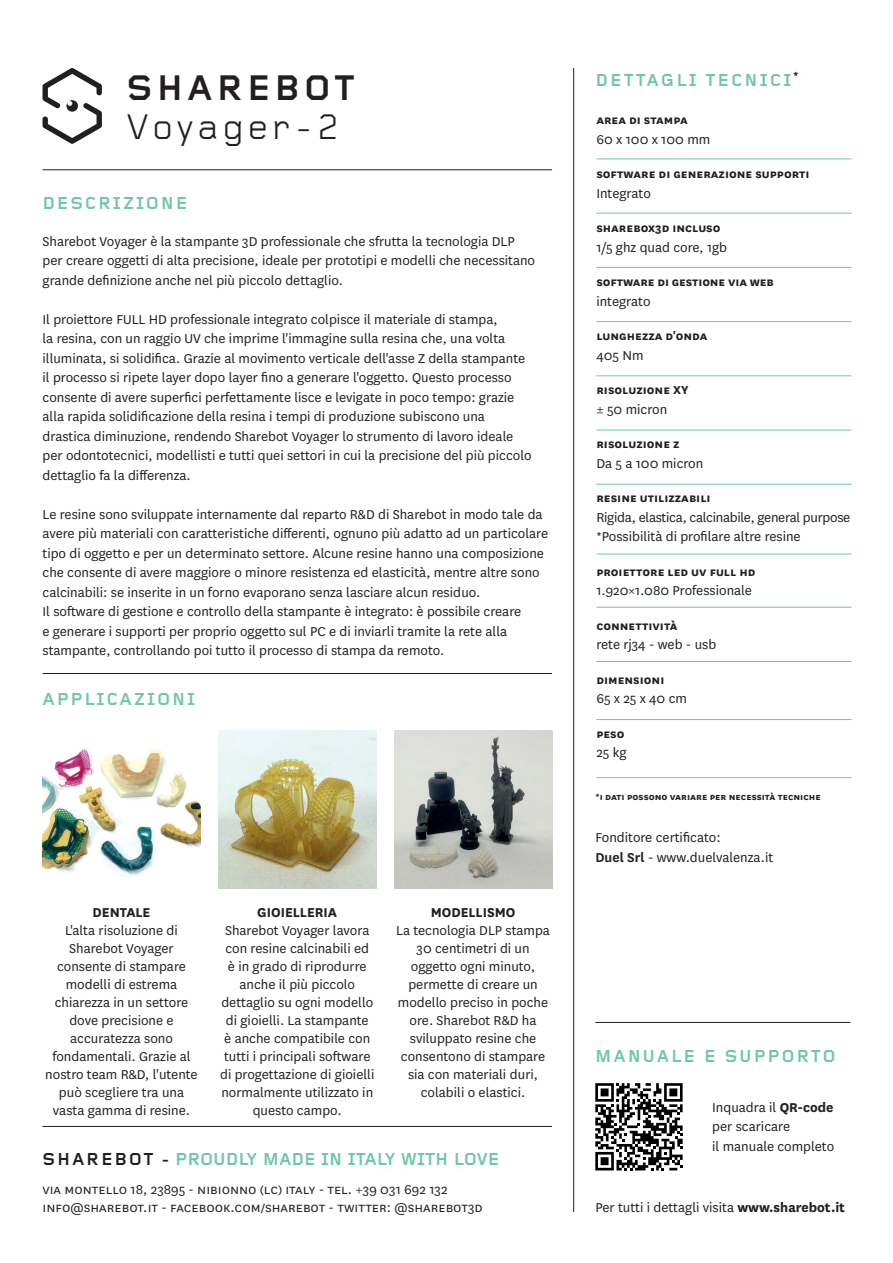
<style>
.page{position:relative;width:893px;height:1263px;background:#fff}
.page>*{position:absolute;margin:0;border:0;box-sizing:border-box;transform-origin:0 0}
.t1{font:37.05px "Foundry Gridnik";letter-spacing:.1em;color:#231f20}
.t2{font:700 37.05px "Foundry Gridnik";letter-spacing:.1em;color:#231f20}
.t3{font:700 18px "Foundry Gridnik";letter-spacing:.1em;color:#70c7a5}
.t4{font:700 18px "Foundry Gridnik";color:#70c7a5}
.t5{font:15px/18px "National";color:#231f20}
.t6{font:15px/19.5px "National";letter-spacing:-.02em;color:#231f20}
.t7{font:700 15px "National";color:#231f20}
.t8{font:700 13.5px "National";color:#231f20}
.t9{font:700 10.5px "National";color:#231f20}
.s1{color:#231f20}
.s2{font-weight:600}
.s3{font-weight:700}
</style>
<div class="page">
<hr style="left:43px;top:673px;width:509px;height:1px;background:#231f20">
<hr style="left:43px;top:169px;width:509px;height:1px;background:#231f20">
<hr style="left:596px;top:159px;width:255px;height:1px;background:#70c7a5">
<hr style="left:596px;top:213px;width:255px;height:1px;background:#70c7a5">
<hr style="left:596px;top:267px;width:255px;height:1px;background:#70c7a5">
<hr style="left:596px;top:321px;width:255px;height:1px;background:#70c7a5">
<hr style="left:596px;top:376px;width:255px;height:1px;background:#70c7a5">
<hr style="left:596px;top:430px;width:255px;height:1px;background:#70c7a5">
<hr style="left:596px;top:484px;width:255px;height:1px;background:#70c7a5">
<hr style="left:596px;top:554px;width:255px;height:1px;background:#70c7a5">
<hr style="left:596px;top:607px;width:255px;height:1px;background:#70c7a5">
<hr style="left:596px;top:661px;width:255px;height:1px;background:#70c7a5">
<hr style="left:596px;top:719px;width:255px;height:1px;background:#70c7a5">
<hr style="left:596px;top:777px;width:255px;height:1px;background:#70c7a5">
<hr style="left:573px;top:68px;width:1px;height:1144px;background:#231f20">
<hr style="left:43px;top:1126px;width:509px;height:1px;background:#231f20">
<img style="left:394px;top:730px;width:158px;height:158px">
<img style="left:218px;top:730px;width:158px;height:158px">
<svg style="left:43px;top:68px;width:59px;height:76px"></svg>
<svg style="left:595px;top:1083px;width:88px;height:87px"></svg>
<hr style="left:595px;top:1022px;width:255px;height:1px;background:#231f20">
<img style="left:43px;top:749px;width:158px;height:127px">
<h1 class="t2" style="left:126px;top:67px;width:230px">SHAREBOT</h1>
<h1 class="t1" style="left:126px;top:107px;width:214px">Voyager-2</h1>
<p class="t3" style="left:43px;top:193px;width:146px">DESCRIZIONE</p>
<p class="t5" style="left:43px;top:231px;width:494px;line-height:19.5px">Sharebot Voyager è la stampante 3D professionale che sfrutta la tecnologia DLP per creare oggetti di alta precisione, ideale per prototipi e modelli che necessitano grande definizione anche nel più piccolo dettaglio.</p>
<p class="t5" style="left:43px;top:309px;width:490px;line-height:19.5px">Il proiettore FULL HD professionale integrato colpisce il materiale di stampa,<br>la resina, con un raggio UV che imprime l'immagine sulla resina che, una volta illuminata, si solidifica. Grazie al movimento verticale dell'asse Z della stampante il processo si ripete layer dopo layer fino a generare l'oggetto. Questo processo consente di avere superfici perfettamente lisce e levigate in poco tempo: grazie alla rapida solidificazione della resina i tempi di produzione subiscono una drastica diminuzione, rendendo Sharebot Voyager lo strumento di lavoro ideale per odontotecnici, modellisti e tutti quei settori in cui la precisione del più piccolo dettaglio fa la differenza.</p>
<p class="t5" style="left:43px;top:504px;width:507px;line-height:19.5px">Le resine sono sviluppate internamente dal reparto R&amp;D di Sharebot in modo tale da avere più materiali con caratteristiche differenti, ognuno più adatto ad un particolare tipo di oggetto e per un determinato settore. Alcune resine hanno una composizione che consente di avere maggiore o minore resistenza ed elasticità, mentre altre sono calcinabili: se inserite in un forno evaporano senza lasciare alcun residuo.<br>Il software di gestione e controllo della stampante è integrato: è possibile creare<br>e generare i supporti per proprio oggetto sul PC e di inviarli tramite la rete alla stampante, controllando poi tutto il processo di stampa da remoto.</p>
<p class="t3" style="left:43px;top:689px;width:154px">APPLICAZIONI</p>
<p class="t7" style="left:93px;top:902px;width:59px">DENTALE</p>
<p class="t5" style="left:45px;top:921px;width:154px;text-align:center">L'alta risoluzione di<br>Sharebot Voyager consente di stampare modelli di estrema chiarezza in un settore dove precisione e accuratezza sono fondamentali. Grazie al nostro team R&amp;D, l'utente può scegliere tra una vasta gamma di resine.</p>
<p class="t7" style="left:257px;top:902px;width:81px">GIOIELLERIA</p>
<p class="t5" style="left:220px;top:921px;width:156px;text-align:center">Sharebot Voyager lavora con resine calcinabili ed è in grado di riprodurre anche il più piccolo dettaglio su ogni modello di gioielli. La stampante<br>è anche compatibile con tutti i principali software di progettazione di gioielli normalmente utilizzato in questo campo.</p>
<p class="t7" style="left:431px;top:902px;width:86px">MODELLISMO</p>
<p class="t5" style="left:396px;top:921px;width:155px;text-align:center">La tecnologia DLP stampa<br>30 centimetri di un oggetto ogni minuto, permette di creare un modello preciso in poche ore. Sharebot R&amp;D ha sviluppato resine che consentono di stampare sia con materiali duri, colabili o elastici.</p>
<p class="t4" style="left:43px;top:1149px;width:458px"><span class="s1">SHAREBOT -</span> PROUDLY MADE IN ITALY WITH LOVE</p>
<p class="t5" style="left:43px;top:1180px;width:442px">via montello 18, 23895 - nibionno (lc) italy - tel. +39 031 692 132 info@sharebot.it - facebook.com/sharebot - twitter: @sharebot3d</p>
<p class="t3" style="left:595px;top:70px;width:205px">DETTAGLI TECNICI<sup>*</sup></p>
<p class="t8" style="left:596px;top:110px;width:93px">area di stampa</p>
<p class="t5" style="left:596px;top:129px;width:115px">60 x 100 x 100 mm</p>
<p class="t8" style="left:596px;top:164px;width:215px">software di generazione supporti</p>
<p class="t5" style="left:596px;top:183px;width:56px">Integrato</p>
<p class="t8" style="left:596px;top:218px;width:126px">sharebox3d incluso</p>
<p class="t5" style="left:596px;top:237px;width:132px">1/5 ghz quad core, 1gb</p>
<p class="t8" style="left:596px;top:272px;width:179px">software di gestione via web</p>
<p class="t5" style="left:596px;top:291px;width:56px">integrato</p>
<p class="t8" style="left:596px;top:326px;width:113px">lunghezza d'onda</p>
<p class="t5" style="left:596px;top:345px;width:49px">405 Nm</p>
<p class="t8" style="left:596px;top:380px;width:94px">risoluzione XY</p>
<p class="t5" style="left:596px;top:399px;width:72px">± 50 micron</p>
<p class="t8" style="left:596px;top:434px;width:85px">risoluzione z</p>
<p class="t5" style="left:596px;top:453px;width:108px">Da 5 a 100 micron</p>
<p class="t8" style="left:596px;top:488px;width:116px">resine utilizzabili</p>
<p class="t6" style="left:596px;top:507px;width:256px">Rigida, elastica, calcinabile, general purpose *Possibilità di profilare altre resine</p>
<p class="t8" style="left:596px;top:562px;width:161px">proiettore led uv full hd</p>
<p class="t5" style="left:596px;top:581px;width:157px">1.920×1.080 Professionale</p>
<p class="t8" style="left:596px;top:616px;width:83px">connettività</p>
<p class="t5" style="left:596px;top:635px;width:121px">rete rj34 - web - usb</p>
<p class="t8" style="left:596px;top:670px;width:69px">dimensioni</p>
<p class="t5" style="left:596px;top:689px;width:92px">65 x 25 x 40 cm</p>
<p class="t8" style="left:596px;top:724px;width:30px">peso</p>
<p class="t5" style="left:596px;top:743px;width:32px">25 kg</p>
<p class="t9" style="left:595px;top:789px;width:227px">*i dati possono variare per necessità tecniche</p>
<p class="t5" style="left:595px;top:827px;width:179px;line-height:19.5px">Fonditore certificato:<br><span class="s2">Duel Srl</span> - www.duelvalenza.it</p>
<p class="t3" style="left:595px;top:1046px;width:242px">MANUALE E SUPPORTO</p>
<p class="t5" style="left:712px;top:1097px;width:123px;line-height:19.5px">Inquadra il <span class="s3">QR-code </span>per scaricare<br>il manuale completo</p>
<p class="t5" style="left:595px;top:1198px;width:251px">Per tutti i dettagli visita <span class="s3">www.sharebot.it</span></p>
</div>
